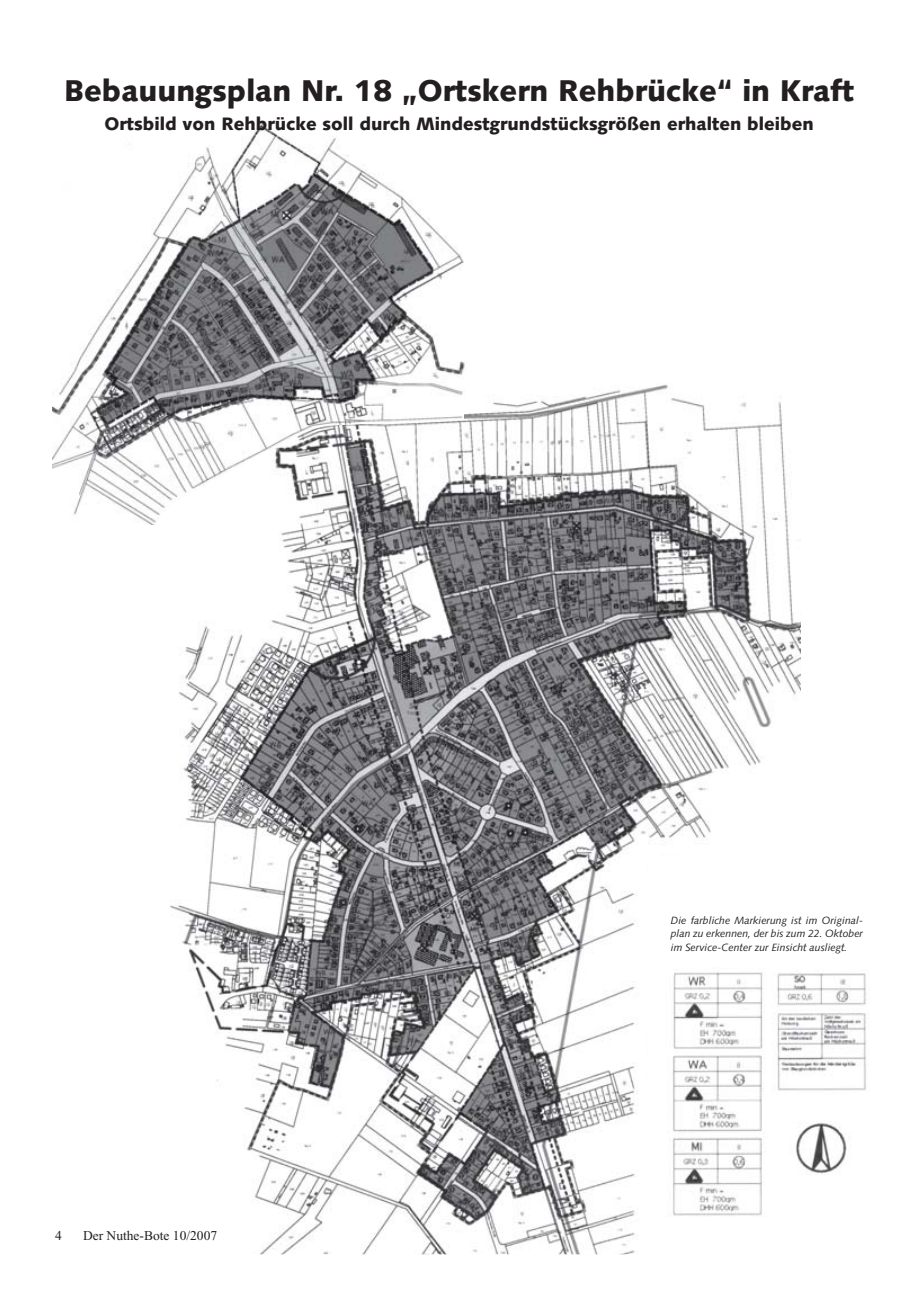
<style>
.page{position:relative;width:918px;height:1289px;background:#fff}
.page>*{position:absolute;margin:0;border:0;box-sizing:border-box;transform-origin:0 0}
.t1{font:900 30px "Syntax";color:#231f20}
.t2{font:900 18px "Syntax";color:#231f20}
.t3{font:13.5px "Times New Roman";color:#231f20}
.t4{font:italic 10.5px/13.5px "Syntax";color:#231f20;text-align:justify}
.s1{color:#fff}
</style>
<div class="page">
<img style="left:171px;top:384px;width:630px;height:870px">
<svg style="left:150px;top:524px;width:319px;height:192px"></svg>
<img style="left:52px;top:121px;width:417px;height:403px">
<div style="left:648px;top:855px;width:66px;height:295px;background:#fff"></div>
<img style="left:666px;top:967px;width:110px;height:249px">
<img style="left:771px;top:969px;width:95px;height:213px">
<div style="left:671px;top:916px;width:192px;height:46px;background:#fff"></div>
<h1 class="t1" style="left:64px;top:76px;width:792px">Bebauungsplan Nr. 18 „Ortskern Rehbrücke“ in Kraft</h1>
<h2 class="t2" style="left:105px;top:115px;width:711px">Ortsbild von Rehbrücke soll durch Mindestgrundstücksgrößen erhalten bleiben</h2>
<p class="t3" style="left:55px;top:1230px;width:163px">4<span class="s1">mm</span>Der Nuthe-Bote 10/2007</p>
<p class="t4" style="left:671px;top:914px;width:194px">Die farbliche Markierung ist im Original&shy;plan zu erkennen, der bis zum 22. Oktober im Service-Center zur Einsicht ausliegt.</p>
</div>
